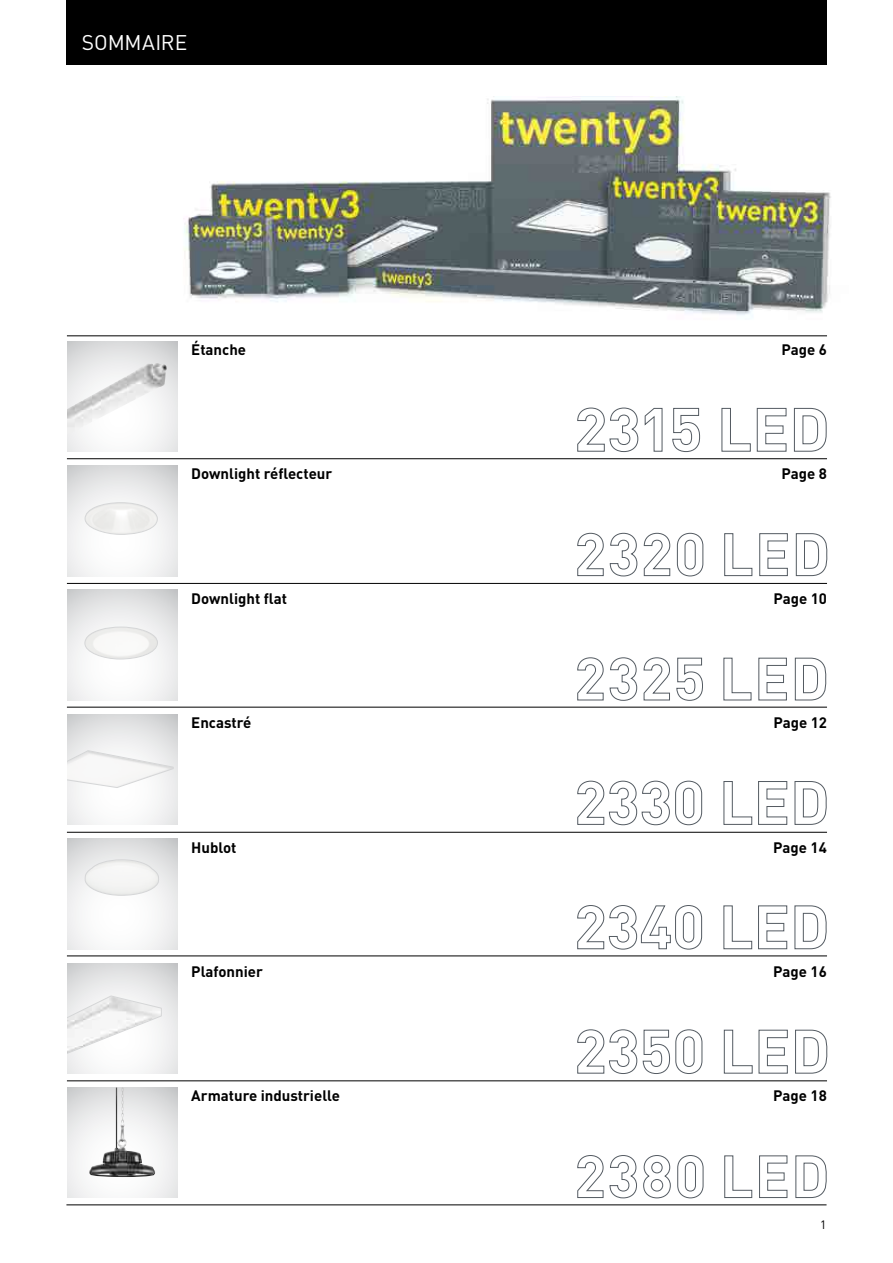
<style>
.page{position:relative;width:893px;height:1263px;background:#fff}
.page>*{position:absolute;margin:0;border:0;box-sizing:border-box;transform-origin:0 0}
.t1{font:21px "Trilux DIN";letter-spacing:-.005em;color:#fff}
.t2{font:700 15px "Trilux DIN";color:#000}
.t3{font:12px "Trilux DIN";color:#000}
</style>
<div class="page">
<svg style="left:67px;top:341px;width:110px;height:111px"></svg>
<svg style="left:67px;top:466px;width:110px;height:110px"></svg>
<svg style="left:67px;top:590px;width:110px;height:110px"></svg>
<svg style="left:67px;top:714px;width:110px;height:111px"></svg>
<svg style="left:67px;top:839px;width:110px;height:110px"></svg>
<svg style="left:67px;top:963px;width:110px;height:110px"></svg>
<svg style="left:67px;top:1087px;width:110px;height:111px"></svg>
<img style="left:183px;top:97px;width:648px;height:219px">
<img style="left:138px;top:363px;width:18px;height:6px">
<svg style="left:85px;top:502px;width:73px;height:33px"></svg>
<svg style="left:85px;top:563px;width:73px;height:96px"></svg>
<svg style="left:67px;top:750px;width:107px;height:38px"></svg>
<svg style="left:85px;top:859px;width:74px;height:37px"></svg>
<svg style="left:67px;top:995px;width:95px;height:74px"></svg>
<img style="left:89px;top:1087px;width:66px;height:90px">
<div style="left:67px;top:0;width:760px;height:65px;background:#000"></div>
<hr style="left:67px;top:336px;width:760px;height:1px;background:#000">
<hr style="left:67px;top:458px;width:760px;height:1px;background:#000">
<hr style="left:67px;top:583px;width:760px;height:1px;background:#000">
<hr style="left:67px;top:707px;width:760px;height:1px;background:#000">
<hr style="left:67px;top:832px;width:760px;height:1px;background:#000">
<hr style="left:67px;top:956px;width:760px;height:1px;background:#000">
<hr style="left:67px;top:1080px;width:760px;height:1px;background:#000">
<hr style="left:66px;top:1204px;width:760px;height:1px;background:#000">
<svg style="left:577px;top:408px;width:250px;height:44px"></svg>
<svg style="left:577px;top:781px;width:250px;height:44px"></svg>
<svg style="left:577px;top:1029px;width:251px;height:45px"></svg>
<svg style="left:577px;top:905px;width:250px;height:44px"></svg>
<svg style="left:577px;top:533px;width:251px;height:43px"></svg>
<svg style="left:577px;top:1155px;width:250px;height:43px"></svg>
<svg style="left:577px;top:657px;width:250px;height:44px"></svg>
<h1 class="t1" style="left:82px;top:29px;width:107px">SOMMAIRE</h1>
<p class="t2" style="left:191px;top:340px;width:56px">Étanche</p>
<p class="t2" style="left:782px;top:340px;width:47px">Page 6</p>
<p class="t2" style="left:191px;top:464px;width:143px">Downlight réflecteur</p>
<p class="t2" style="left:781px;top:464px;width:47px">Page 8</p>
<p class="t2" style="left:191px;top:588px;width:97px">Downlight flat</p>
<p class="t2" style="left:773px;top:588px;width:55px">Page 10</p>
<p class="t2" style="left:191px;top:713px;width:62px">Encastré</p>
<p class="t2" style="left:773px;top:713px;width:55px">Page 12</p>
<p class="t2" style="left:191px;top:837px;width:47px">Hublot</p>
<p class="t2" style="left:773px;top:837px;width:55px">Page 14</p>
<p class="t2" style="left:191px;top:961px;width:73px">Plafonnier</p>
<p class="t2" style="left:773px;top:961px;width:55px">Page 16</p>
<p class="t2" style="left:191px;top:1086px;width:150px">Armature industrielle</p>
<p class="t2" style="left:773px;top:1086px;width:55px">Page 18</p>
<p class="t3" style="left:820px;top:1217px;width:8px">1</p>
</div>
